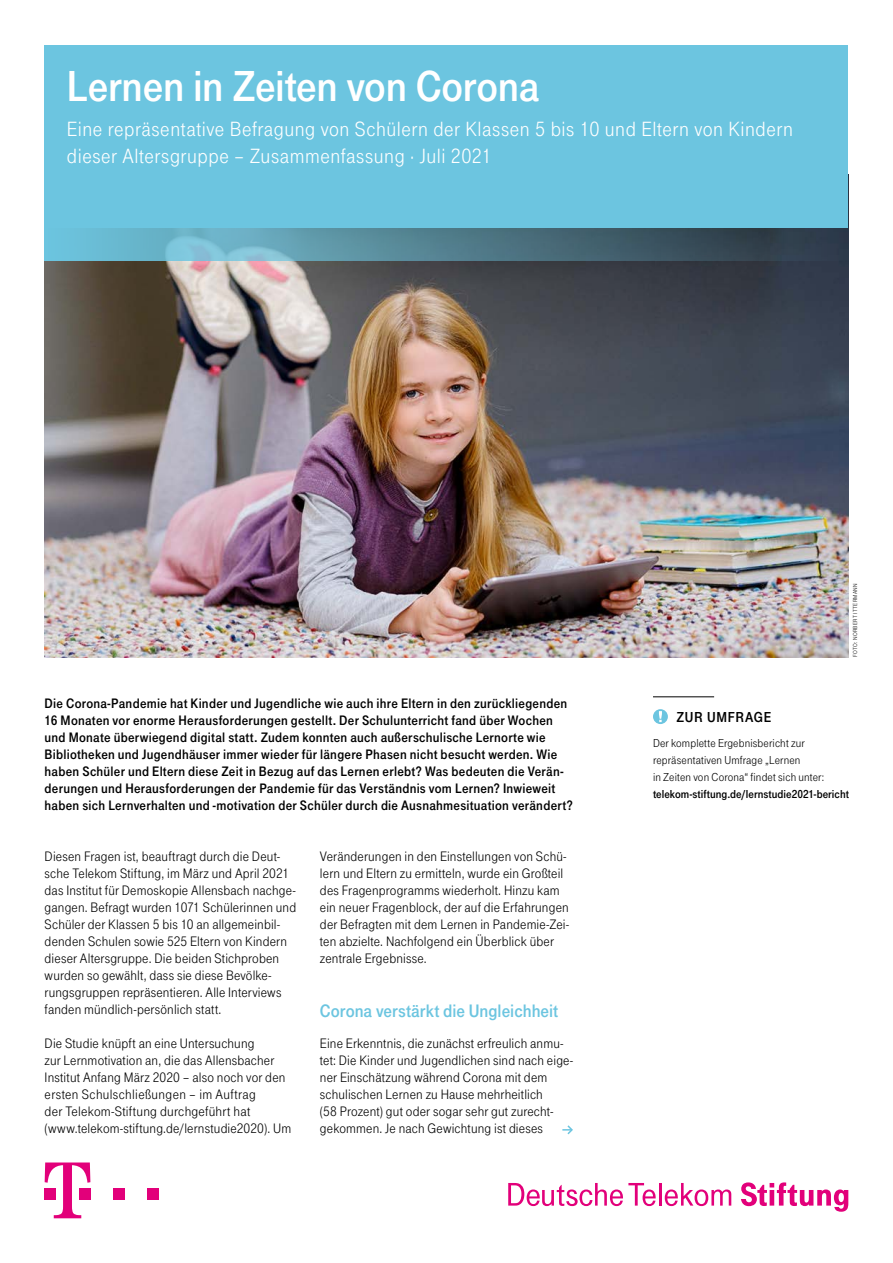
<style>
.page{position:relative;width:893px;height:1263px;background:#fff}
.page>*{position:absolute;margin:0;border:0;box-sizing:border-box;transform-origin:0 0}
.t1{font:45px "Tele Grotesk Fett";letter-spacing:-.01em;color:#fff}
.t2{font:21.3px/27px "Tele Grotesk Norm";letter-spacing:.025em;color:#fff}
.t3{font:18.75px "Tele Grotesk Fett";color:#6cc5e0}
.t4{font:15px "Tele Grotesk Fett";letter-spacing:.05em;color:#000}
.t5{font:14.25px/17px "Tele Grotesk Norm";letter-spacing:.01em;color:#000}
.t6{font:14.25px/17px "Tele Grotesk Fett";letter-spacing:.015em;color:#000}
.t7{font:12px/17px "Tele Grotesk Norm";letter-spacing:.01em;color:#000}
.t8{font:12px "Tele Grotesk Fett";letter-spacing:.005em;color:#000}
.t9{font:6px "Tele Grotesk Norm";letter-spacing:.05em;color:#000}
</style>
<div class="page">
<img style="left:45px;top:261px;width:803px;height:396px">
<div style="left:113px;top:1188px;width:11px;height:11px;background:#e2007a"></div>
<div style="left:147px;top:1188px;width:11px;height:11px;background:#e2007a"></div>
<svg style="left:45px;top:1162px;width:45px;height:56px"></svg>
<svg style="left:508px;top:1183px;width:148px;height:23px"></svg>
<hr style="left:659px;top:1183px;width:2px;height:22px;background:#e2007a">
<svg style="left:665px;top:1183px;width:66px;height:23px"></svg>
<svg style="left:741px;top:1182px;width:107px;height:30px"></svg>
<div style="left:653px;top:709px;width:15px;height:15px;background:#6cc5e0;border-radius:50%"></div>
<svg style="left:659px;top:711px;width:3px;height:11px"></svg>
<hr style="left:653px;top:696px;width:61px;height:1px;background:#000">
<svg style="left:45px;top:227px;width:804px;height:34px;background:#538293"></svg>
<div style="left:45px;top:45px;width:803px;height:182px;background:#6cc5e0"></div>
<svg style="left:562px;top:1125px;width:11px;height:10px"></svg>
<h1 class="t1" style="left:67px;top:61px;width:474px">Lernen in Zeiten von Corona</h1>
<h2 class="t2" style="left:67px;top:116px;width:727px">Eine repräsentative Befragung von Schülern der Klassen 5 bis 10 und Eltern von Kindern dieser Altersgruppe – Zusammenfassung · Juli 2021</h2>
<p class="t9" style="left:852px;top:657px;width:75px;rotate:-90deg">FOTO: NORBERT ITTERMANN</p>
<p class="t6" style="left:45px;top:695px;width:530px">Die Corona-Pandemie hat Kinder und Jugendliche wie auch ihre Eltern in den zurückliegenden 16 Monaten vor enorme Herausforderungen gestellt. Der Schulunterricht fand über Wochen und Monate überwiegend digital statt. Zudem konnten auch außerschulische Lernorte wie Bibliotheken und Jugendhäuser immer wieder für längere Phasen nicht besucht werden. Wie haben Schüler und Eltern diese Zeit in Bezug auf das Lernen erlebt? Was bedeuten die Verän&shy;derungen und Herausforderungen der Pandemie für das Verständnis vom Lernen? Inwieweit haben sich Lernverhalten und -motivation der Schüler durch die Ausnahmesituation verändert?</p>
<p class="t5" style="left:45px;top:848px;width:253px">Diesen Fragen ist, beauftragt durch die Deut&shy;sche Telekom Stiftung, im März und April 2021 das Institut für Demoskopie Allensbach nachge&shy;gangen. Befragt wurden 1071 Schülerinnen und Schüler der Klassen 5 bis 10 an allgemeinbil&shy;denden Schulen sowie 525 Eltern von Kindern dieser Altersgruppe. Die beiden Stichproben wurden so gewählt, dass sie diese Bevölke&shy;rungsgruppen repräsentieren. Alle Interviews fanden mündlich-persönlich statt.</p>
<p class="t5" style="left:45px;top:1035px;width:248px">Die Studie knüpft an eine Untersuchung<br>zur Lernmotivation an, die das Allensbacher Institut Anfang März 2020 – also noch vor den ersten Schulschließungen – im Auftrag<br>der Telekom-Stiftung durchgeführt hat (www.telekom-stiftung.de/lernstudie2020). Um</p>
<p class="t5" style="left:320px;top:848px;width:250px">Veränderungen in den Einstellungen von Schü&shy;lern und Eltern zu ermitteln, wurde ein Großteil des Fragenprogramms wiederholt. Hinzu kam ein neuer Fragenblock, der auf die Erfahrungen der Befragten mit dem Lernen in Pandemie-Zei&shy;ten abzielte. Nachfolgend ein Überblick über zentrale Ergebnisse.</p>
<h3 class="t3" style="left:320px;top:1000px;width:240px">Corona verstärkt die Ungleichheit</h3>
<p class="t5" style="left:320px;top:1035px;width:254px">Eine Erkenntnis, die zunächst erfreulich anmu&shy;tet: Die Kinder und Jugendlichen sind nach eige&shy;ner Einschätzung während Corona mit dem schulischen Lernen zu Hause mehrheitlich<br>(58 Prozent) gut oder sogar sehr gut zurecht&shy;gekommen. Je nach Gewichtung ist dieses</p>
<p class="t4" style="left:677px;top:708px;width:96px">ZUR UMFRAGE</p>
<p class="t7" style="left:653px;top:735px;width:173px">Der komplette Ergebnisbericht zur repräsentativen Umfrage „Lernen<br>in Zeiten von Corona“ findet sich unter:</p>
<p class="t8" style="left:653px;top:788px;width:197px">telekom-stiftung.de/lernstudie2021-bericht</p>
</div>
